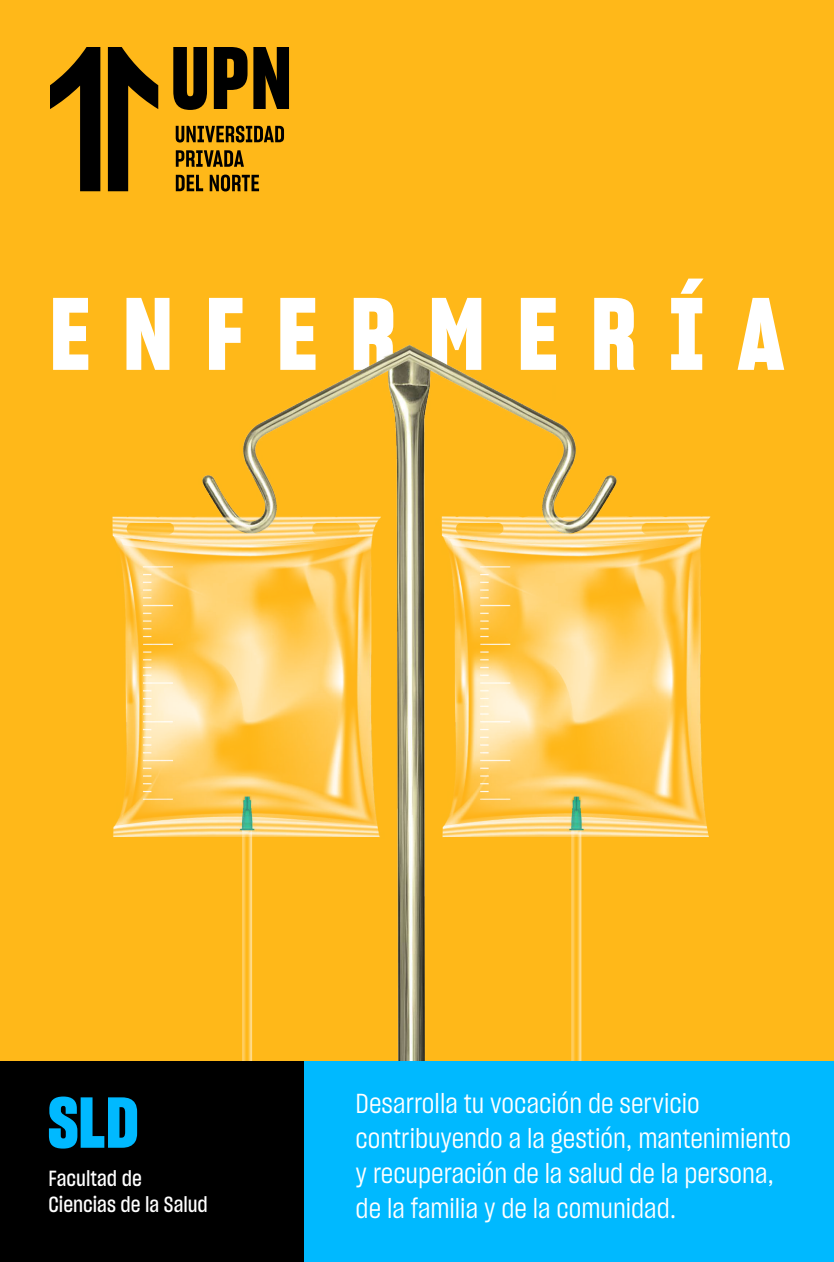
<style>
.page{position:relative;width:834px;height:1262px;background:#ffb819}
.page>*{position:absolute;margin:0;border:0;box-sizing:border-box;transform-origin:0 0}
.t1{font:100px "Sharp Grotesk Bold 15";letter-spacing:.335em;color:#fff}
.t2{font:70px "Sharp Grotesk Bold 15";color:#00b9ff}
.t3{font:27px/35px "Sharp Grotesk Book 15";color:#fff}
.t4{font:21.5px/25.8px "Sharp Grotesk Medium 15";color:#fff}
</style>
<div class="page">
<div style="left:0;top:1061px;width:305px;height:201px;background:#000"></div>
<div style="left:305px;top:1061px;width:529px;height:201px;background:#00b9ff"></div>
<svg style="left:173px;top:47px;width:34px;height:63px"></svg>
<svg style="left:214px;top:47px;width:75px;height:62px"></svg>
<svg style="left:50px;top:47px;width:50px;height:144px"></svg>
<svg style="left:108px;top:47px;width:50px;height:144px"></svg>
<svg style="left:176px;top:126px;width:108px;height:17px"></svg>
<svg style="left:176px;top:150px;width:68px;height:17px"></svg>
<svg style="left:176px;top:175px;width:27px;height:16px"></svg>
<svg style="left:210px;top:175px;width:49px;height:16px"></svg>
<img style="left:112px;top:344px;width:599px;height:717px">
<h1 class="t1" style="left:50px;top:265px;width:735px">ENFERMERÍA</h1>
<h2 class="t2" style="left:48px;top:1074px;width:92px">SLD</h2>
<p class="t4" style="left:48px;top:1165px;width:161px">Facultad de<br>Ciencias de la Salud</p>
<p class="t3" style="left:356px;top:1085px;width:437px">Desarrolla tu vocación de servicio contribuyendo a la gestión, mantenimiento y recuperación de la salud de la persona, de la familia y de la comunidad.</p>
</div>
